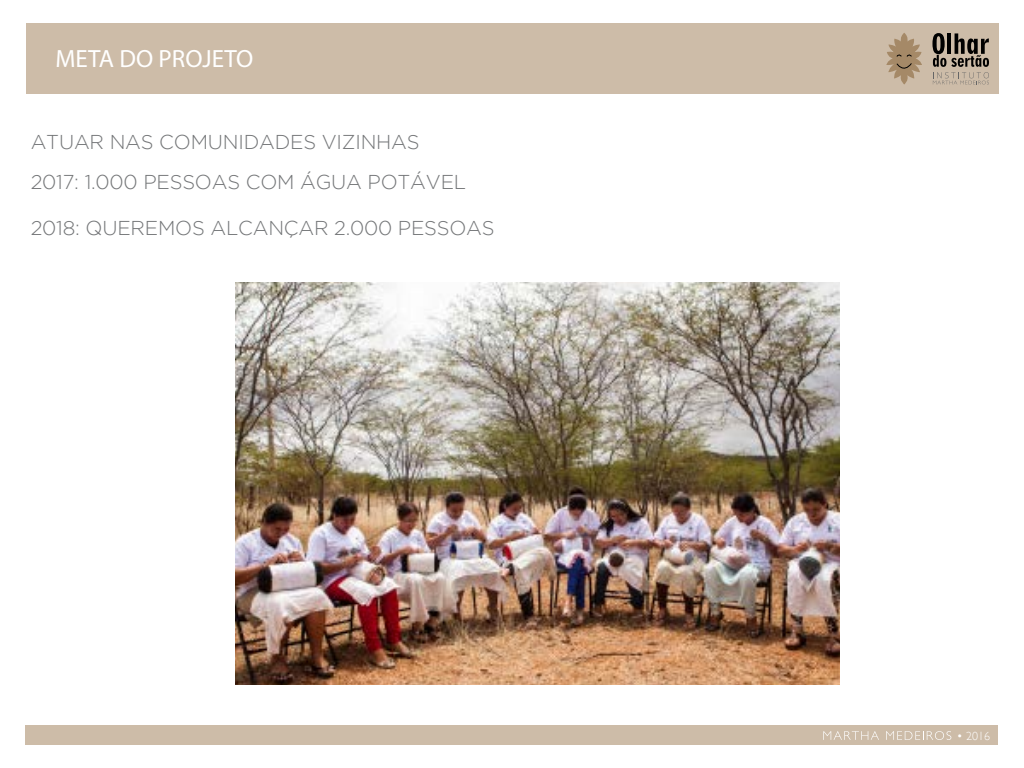
<style>
.page{position:relative;width:1024px;height:768px;background:#fff}
.page>*{position:absolute;margin:0;border:0;box-sizing:border-box;transform-origin:0 0}
.t1{font:25px "Myriad Pro";color:#fff}
.t2{font:300 20px/40px "Gotham";letter-spacing:-.01em;color:#737577}
.t3{font:300 12px "Gill Sans";color:#fff}
</style>
<div class="page">
<div style="left:26px;top:726px;width:972px;height:19px;background:#cdbca8"></div>
<svg style="left:823px;top:731px;width:56px;height:9px"></svg>
<svg style="left:886px;top:731px;width:65px;height:9px"></svg>
<div style="left:26px;top:23px;width:972px;height:71px;background:#cdbca8"></div>
<svg style="left:886px;top:33px;width:36px;height:51px"></svg>
<svg style="left:932px;top:33px;width:57px;height:51px"></svg>
<img style="left:236px;top:282px;width:603px;height:403px">
<p class="t1" style="left:55px;top:43px;width:200px">META DO PROJETO</p>
<p class="t2" style="left:31px;top:122px;width:437px">ATUAR NAS COMUNIDADES VIZINHAS<br>2017: 1.000 PESSOAS COM ÁGUA POTÁVEL</p>
<p class="t2" style="left:31px;top:208px;width:466px">2018: QUEREMOS ALCANÇAR 2.000 PESSOAS</p>
<p class="t3" style="left:957px;top:726px;width:35px">• 2016</p>
</div>
